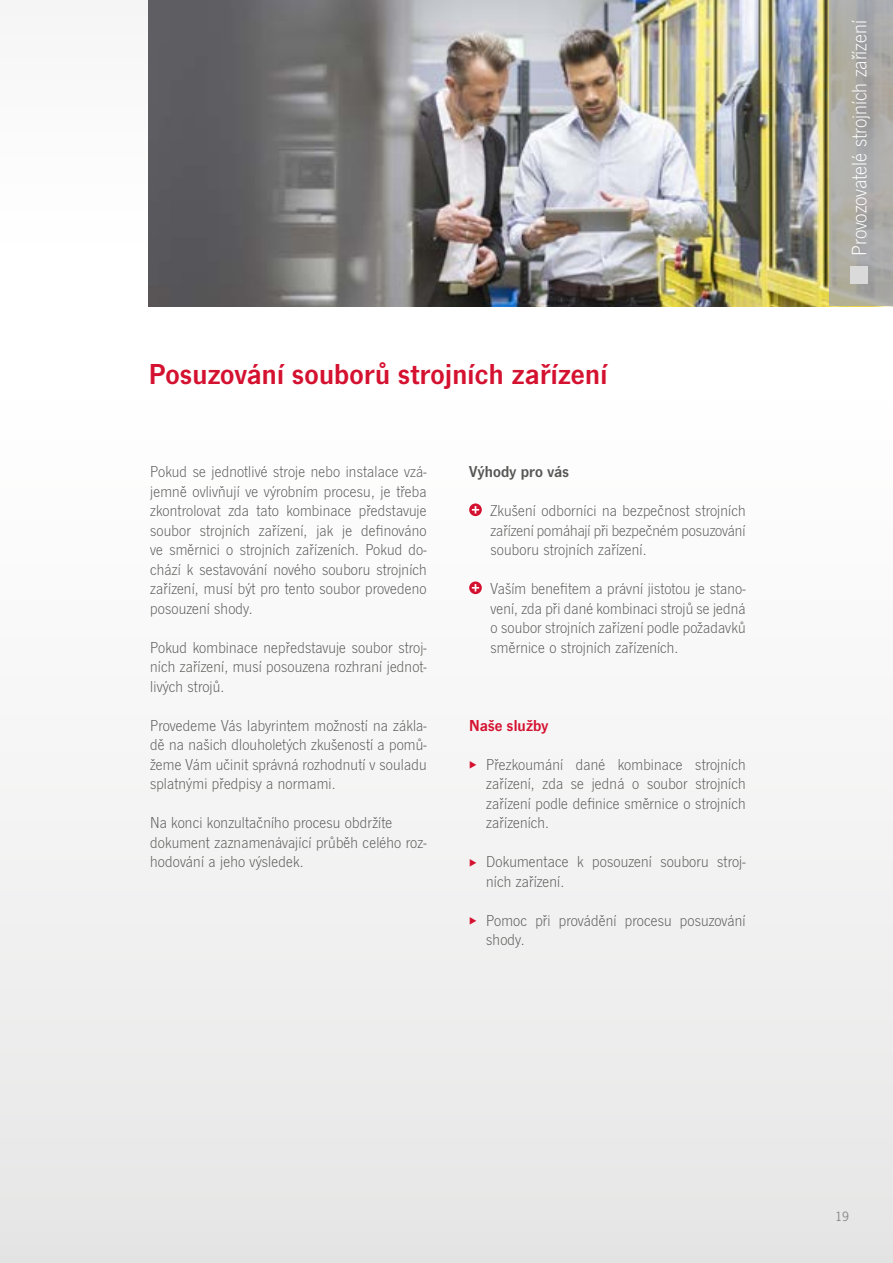
<style>
.page{position:relative;width:893px;height:1263px;background:#fff}
.page>*{position:absolute;margin:0;border:0;box-sizing:border-box;transform-origin:0 0}
.t1{font:30px "News Got Dem";letter-spacing:.01em;color:#d51130}
.t2{font:300 21.75px "News Got";color:#fff}
.t3{font:300 16.5px/19.5px "News Got";letter-spacing:.01em;color:#575756;text-align:justify}
.t4{font:16.5px "News Got Dem";letter-spacing:.01em;color:#575756}
.t5{font:16.5px "News Got Dem";letter-spacing:.01em;color:#d51130}
.t6{font:12px "News Gothic Std";color:#878787}
.s1{color:#d51130}
</style>
<div class="page">
<div style="left:0;top:0;width:893px;height:244px;background:#fafafa"></div>
<div style="left:0;top:397px;width:893px;height:866px;background:#f3f3f3"></div>
<img style="left:149px;top:0;width:680px;height:306px">
<svg style="left:469px;top:503px;width:13px;height:13px"></svg>
<svg style="left:472px;top:506px;width:7px;height:7px"></svg>
<svg style="left:469px;top:581px;width:13px;height:13px"></svg>
<svg style="left:472px;top:584px;width:7px;height:7px"></svg>
<svg style="left:829px;top:0;width:64px;height:306px;fill:#aeada6"></svg>
<div style="left:850px;top:266px;width:18px;height:18px;background:#dadada"></div>
<h1 class="t1" style="left:149px;top:356px;width:460px">Posuzování souborů strojních zařízení</h1>
<p class="t3" style="left:150px;top:462px;width:278px">Pokud se jednotlivé stroje nebo instalace vzá&shy;jemně ovlivňují ve výrobním procesu, je třeba zkontrolovat zda tato kombinace představuje soubor strojních zařízení, jak je definováno ve směrnici o strojních zařízeních. Pokud do&shy;chází k sestavování nového souboru strojních zařízení, musí být pro tento soubor provedeno posouzení shody.</p>
<p class="t3" style="left:150px;top:638px;width:278px">Pokud kombinace nepředstavuje soubor stroj&shy;ních zařízení, musí posouzena rozhraní jednot&shy;livých strojů.</p>
<p class="t3" style="left:150px;top:716px;width:278px">Provedeme Vás labyrintem možností na zákla&shy;dě na našich dlouholetých zkušeností a pomů&shy;žeme Vám učinit správná rozhodnutí v souladu splatnými předpisy a normami.</p>
<p class="t3" style="left:150px;top:813px;width:278px;text-align:left">Na konci konzultačního procesu obdržíte dokument zaznamenávající průběh celého roz&shy;hodování a jeho výsledek.</p>
<p class="t4" style="left:469px;top:462px;width:101px">Výhody pro vás</p>
<p class="t3" style="left:491px;top:501px;width:256px">Zkušení odborníci na bezpečnost strojních zařízení pomáhají při bezpečném posuzování souboru strojních zařízení.</p>
<p class="t3" style="left:491px;top:579px;width:256px">Vaším benefitem a právní jistotou je stano&shy;vení, zda při dané kombinaci strojů se jedná o soubor strojních zařízení podle požadavků směrnice o strojních zařízeních.</p>
<p class="t5" style="left:469px;top:715px;width:81px">Naše služby</p>
<p class="t3" style="left:486px;top:755px;width:261px;text-indent:-17px"><span class="s1">◆</span> Přezkoumání dané kombinace strojních zařízení, zda se jedná o soubor strojních zařízení podle definice směrnice o strojních zařízeních.</p>
<p class="t3" style="left:486px;top:852px;width:261px;text-indent:-17px"><span class="s1">◆</span> Dokumentace k posouzení souboru stroj&shy;ních zařízení.</p>
<p class="t3" style="left:486px;top:911px;width:261px;text-indent:-17px"><span class="s1">◆</span> Pomoc při provádění procesu posuzování shody.</p>
<h2 class="t2" style="left:847px;top:255px;width:237px;rotate:-90deg">Provozovatelé strojních zařízení</h2>
<p class="t6" style="left:835px;top:1209px;width:15px">19</p>
</div>
